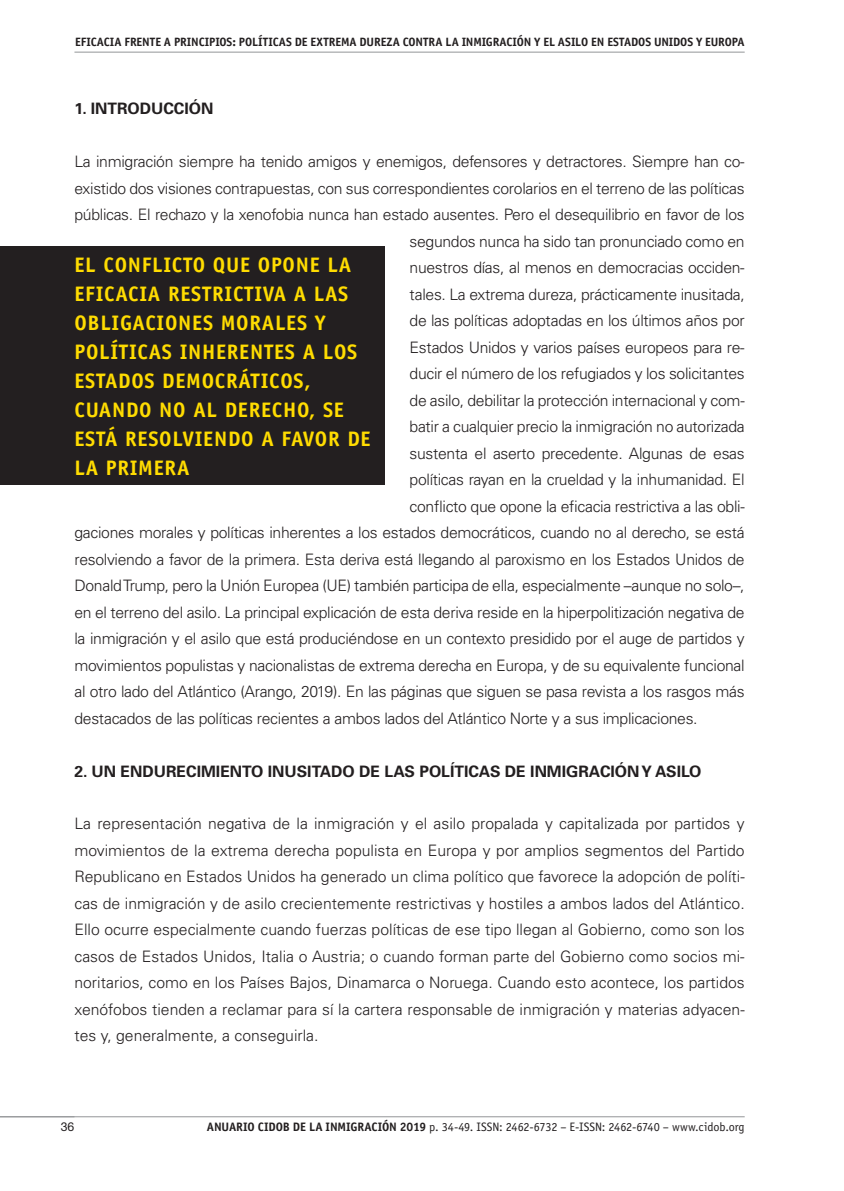
<style>
.page{position:relative;width:844px;height:1191px;background:#fff}
.page>*{position:absolute;margin:0;border:0;box-sizing:border-box;transform-origin:0 0}
.t1{font:700 21px/29.1px "Officina Sans Std";letter-spacing:.035em;color:#ffdc01}
.t2{font:300 15.75px/26.4px "Univers";letter-spacing:-.02em;color:#231f20;text-align:justify}
.t3{font:700 15.75px "Univers";color:#231f20}
.t4{font:12.25px "Officina Sans Std";letter-spacing:-.01em;color:#231f20}
.t5{font:12.25px "Helvetica Neue LT Std";color:#231f20}
.t6{font:700 12.08px "Officina Sans Std";letter-spacing:-.005em;color:#231f20}
.s1{font-weight:700}
</style>
<div class="page">
<hr style="left:74px;top:52px;width:670px;height:1px;background:#939598">
<hr style="left:0;top:1116px;width:744px;height:1px;background:#939598">
<div style="left:0;top:247px;width:384px;height:238px;background:#231f20"></div>
<p class="t6" style="left:75px;top:34px;width:671px">EFICACIA FRENTE A PRINCIPIOS: POLÍTICAS DE EXTREMA DUREZA CONTRA LA INMIGRACIÓN Y EL ASILO EN ESTADOS UNIDOS Y EUROPA</p>
<p class="t3" style="left:74px;top:99px;width:140px">1. INTRODUCCIÓN</p>
<p class="t2" style="left:74px;top:148px;width:671px">La inmigración siempre ha tenido amigos y enemigos, defensores y detractores. Siempre han co-</p>
<p class="t2" style="left:74px;top:174px;width:671px">existido dos visiones contrapuestas, con sus correspondientes corolarios en el terreno de las políticas</p>
<p class="t2" style="left:74px;top:201px;width:671px">públicas. El rechazo y la xenofobia nunca han estado ausentes. Pero el desequilibrio en favor de los</p>
<p class="t2" style="left:409px;top:227px;width:336px">segundos nunca ha sido tan pronunciado como en</p>
<p class="t2" style="left:409px;top:254px;width:336px">nuestros días, al menos en democracias occiden-</p>
<p class="t2" style="left:409px;top:280px;width:336px">tales. La extrema dureza, prácticamente inusitada,</p>
<p class="t2" style="left:409px;top:307px;width:336px">de las políticas adoptadas en los últimos años por</p>
<p class="t2" style="left:409px;top:333px;width:336px">Estados Unidos y varios países europeos para re-</p>
<p class="t2" style="left:409px;top:360px;width:336px">ducir el número de los refugiados y los solicitantes</p>
<p class="t2" style="left:409px;top:386px;width:336px">de asilo, debilitar la protección internacional y com-</p>
<p class="t2" style="left:409px;top:413px;width:336px">batir a cualquier precio la inmigración no autorizada</p>
<p class="t2" style="left:409px;top:439px;width:336px">sustenta el aserto precedente. Algunas de esas</p>
<p class="t2" style="left:409px;top:466px;width:336px">políticas rayan en la crueldad y la inhumanidad. El</p>
<p class="t2" style="left:409px;top:492px;width:336px">conflicto que opone la eficacia restrictiva a las obli-</p>
<p class="t2" style="left:74px;top:519px;width:671px">gaciones morales y políticas inherentes a los estados democráticos, cuando no al derecho, se está</p>
<p class="t2" style="left:74px;top:545px;width:671px">resolviendo a favor de la primera. Esta deriva está llegando al paroxismo en los Estados Unidos de</p>
<p class="t2" style="left:74px;top:572px;width:671px">Donald Trump, pero la Unión Europea (UE) también participa de ella, especialmente –aunque no solo–,</p>
<p class="t2" style="left:74px;top:598px;width:671px">en el terreno del asilo. La principal explicación de esta deriva reside en la hiperpolitización negativa de</p>
<p class="t2" style="left:74px;top:625px;width:671px">la inmigración y el asilo que está produciéndose en un contexto presidido por el auge de partidos y</p>
<p class="t2" style="left:74px;top:651px;width:671px">movimientos populistas y nacionalistas de extrema derecha en Europa, y de su equivalente funcional</p>
<p class="t2" style="left:74px;top:678px;width:671px">al otro lado del Atlántico (Arango, 2019). En las páginas que siguen se pasa revista a los rasgos más</p>
<p class="t2" style="left:74px;top:704px;width:624px">destacados de las políticas recientes a ambos lados del Atlántico Norte y a sus implicaciones.</p>
<p class="t3" style="left:74px;top:760px;width:628px">2. UN ENDURECIMIENTO INUSITADO DE LAS POLÍTICAS DE INMIGRACIÓN Y ASILO</p>
<h1 class="t1" style="left:74px;top:250px;width:297px">EL CONFLICTO QUE OPONE LA<br>EFICACIA RESTRICTIVA A LAS<br>OBLIGACIONES MORALES Y<br>POLÍTICAS INHERENTES A LOS<br>ESTADOS DEMOCRÁTICOS,<br>CUANDO NO AL DERECHO, SE<br>ESTÁ RESOLVIENDO A FAVOR DE<br>LA PRIMERA</h1>
<p class="t2" style="left:74px;top:810px;width:671px">La representación negativa de la inmigración y el asilo propalada y capitalizada por partidos y movimientos de la extrema derecha populista en Europa y por amplios segmentos del Partido Republicano en Estados Unidos ha generado un clima político que favorece la adopción de políti&shy;cas de inmigración y de asilo crecientemente restrictivas y hostiles a ambos lados del Atlántico.<br>Ello ocurre especialmente cuando fuerzas políticas de ese tipo llegan al Gobierno, como son los casos de Estados Unidos, Italia o Austria; o cuando forman parte del Gobierno como socios mi&shy;noritarios, como en los Países Bajos, Dinamarca o Noruega. Cuando esto acontece, los partidos xenófobos tienden a reclamar para sí la cartera responsable de inmigración y materias adyacen&shy;tes y, generalmente, a conseguirla.</p>
<p class="t5" style="left:61px;top:1119px;width:15px">36</p>
<p class="t4" style="left:207px;top:1119px;width:539px"><span class="s1">ANUARIO CIDOB DE LA INMIGRACIÓN 2019</span> p. 34-49. ISSN: 2462-6732 – E-ISSN: 2462-6740 – www.cidob.org</p>
</div>
